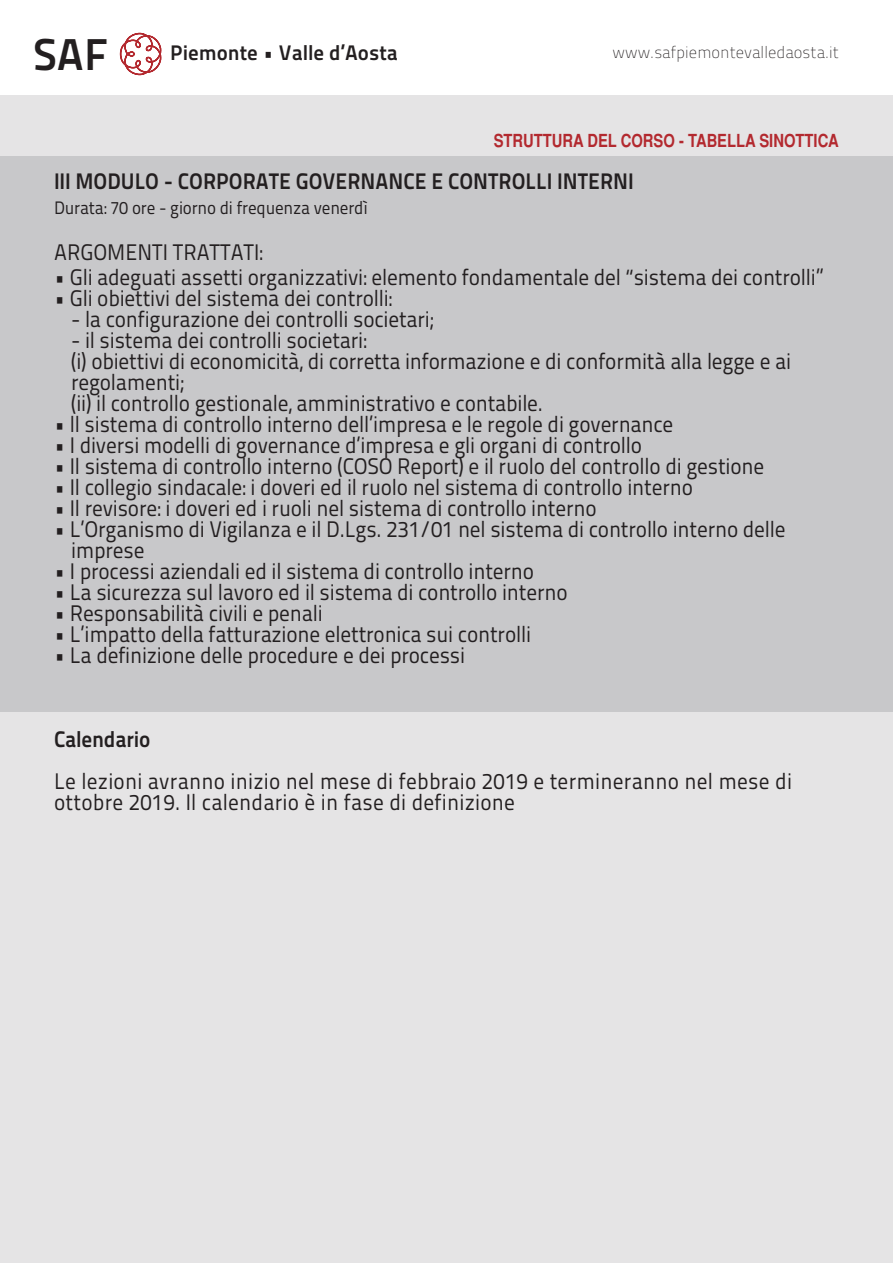
<style>
.page{position:relative;width:893px;height:1263px;background:#fff}
.page>*{position:absolute;margin:0;border:0;box-sizing:border-box;transform-origin:0 0}
.t1{font:44.55px "Titillium Maps 29 L 800 wt";color:#231f20}
.t2{font:22.5px/21px "Titillium Maps 29 L 400 wt";letter-spacing:-.01em;color:#231f20;scale:.95 1}
.t3{font:22.5px/21px "Titillium Maps 29 L 400 wt";letter-spacing:.01em;color:#231f20;scale:.95 1}
.t4{font:22.5px "Titillium Maps 29 L 800 wt";color:#231f20;scale:.95 1}
.t5{font:21px "Titillium Maps 29 L 800 wt";color:#231f20}
.t6{font:18px "Titillium Maps 29 L 400 wt";letter-spacing:-.01em;color:#231f20;scale:.95 1}
.t7{font:700 condensed 18px "Helvetica";color:#b3292f}
.t8{font:16.5px "Titillium Maps 29 L 1 wt";color:#231f20}
</style>
<div class="page">
<div style="left:0;top:96px;width:893px;height:1167px;background:#e5e4e5"></div>
<div style="left:0;top:156px;width:893px;height:555px;background:#c8c8ca"></div>
<svg style="left:120px;top:32px;width:41px;height:44px"></svg>
<p class="t1" style="left:33px;top:20px;width:77px">SAF</p>
<p class="t5" style="left:170px;top:36px;width:229px">Piemonte • Valle d’Aosta</p>
<p class="t8" style="left:613px;top:41px;width:228px">www.safpiemontevalledaosta.it</p>
<p class="t7" style="left:494px;top:130px;width:347px">STRUTTURA DEL CORSO - TABELLA SINOTTICA</p>
<p class="t4" style="left:54px;top:163px;width:612px">III MODULO - CORPORATE GOVERNANCE E CONTROLLI INTERNI</p>
<p class="t6" style="left:54px;top:194px;width:332px">Durata: 70 ore - giorno di frequenza venerdì</p>
<p class="t2" style="left:54px;top:240px;width:221px">ARGOMENTI TRATTATI:</p>
<p class="t2" style="left:54px;top:266px;width:811px">• Gli adeguati assetti organizzativi: elemento fondamentale del “sistema dei controlli”</p>
<p class="t2" style="left:54px;top:287px;width:358px">• Gli obiettivi del sistema dei controlli:</p>
<p class="t2" style="left:71px;top:308px;width:384px">- la configurazione dei controlli societari;</p>
<p class="t2" style="left:71px;top:329px;width:313px">- il sistema dei controlli societari:</p>
<p class="t2" style="left:71px;top:350px;width:759px">(i) obiettivi di economicità, di corretta informazione e di conformità alla legge e ai regolamenti;</p>
<p class="t2" style="left:71px;top:392px;width:499px">(ii) il controllo gestionale, amministrativo e contabile.</p>
<p class="t2" style="left:54px;top:413px;width:654px">• ll sistema di controllo interno dell’impresa e le regole di governance</p>
<p class="t2" style="left:54px;top:434px;width:620px">• I diversi modelli di governance d’impresa e gli organi di controllo</p>
<p class="t2" style="left:54px;top:455px;width:749px">• Il sistema di controllo interno (COSO Report) e il ruolo del controllo di gestione</p>
<p class="t2" style="left:54px;top:476px;width:674px">• Il collegio sindacale: i doveri ed il ruolo nel sistema di controllo interno</p>
<p class="t2" style="left:54px;top:497px;width:573px">• Il revisore: i doveri ed i ruoli nel sistema di controllo interno</p>
<p class="t2" style="left:71px;top:518px;width:754px;text-indent:-17px">• L’Organismo di Vigilanza e il D.Lgs. 231/01 nel sistema di controllo interno delle imprese</p>
<p class="t2" style="left:54px;top:560px;width:507px">• I processi aziendali ed il sistema di controllo interno</p>
<p class="t2" style="left:54px;top:581px;width:542px">• La sicurezza sul lavoro ed il sistema di controllo interno</p>
<p class="t2" style="left:54px;top:602px;width:284px">• Responsabilità civili e penali</p>
<p class="t2" style="left:54px;top:623px;width:504px">• L’impatto della fatturazione elettronica sui controlli</p>
<p class="t2" style="left:54px;top:644px;width:434px">• La definizione delle procedure e dei processi</p>
<p class="t4" style="left:54px;top:722px;width:103px">Calendario</p>
<p class="t3" style="left:54px;top:770px;width:778px">Le lezioni avranno inizio nel mese di febbraio 2019 e termineranno nel mese di ottobre 2019. Il calendario è in fase di definizione</p>
</div>
